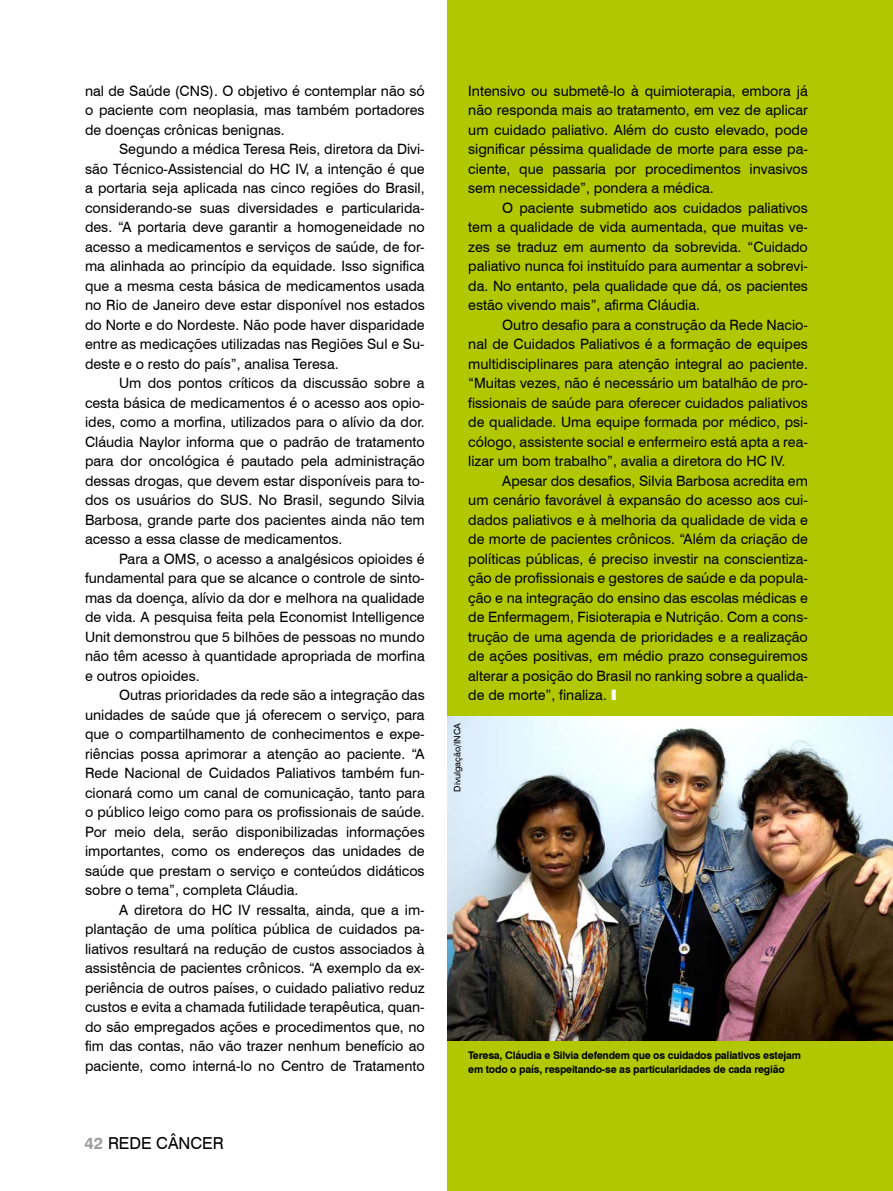
<style>
.page{position:relative;width:893px;height:1191px;background:#fff}
.page>*{position:absolute;margin:0;border:0;box-sizing:border-box;transform-origin:0 0}
.t1{font:16.5px "Swiss 721 BT";color:#000}
.t2{font:14.25px/19.5px "Swiss 721 BT";color:#000;text-align:justify}
.t3{font:700 10.5px/13.5px "Swiss 721 BT";letter-spacing:-.02em;color:#000}
.t4{font:9px "Swiss 721 BT";color:#000}
.s1{font-weight:700;color:#9c9d9f}
.s2{font-weight:900;font-stretch:expanded;color:#fff}
</style>
<div class="page">
<div style="left:447px;top:0;width:446px;height:1191px;background:#b1c800"></div>
<img style="left:447px;top:716px;width:446px;height:324px">
<p class="t2" style="left:85px;top:81px;width:341px">nal de Saúde (CN S). O objetivo é contemplar não só o paciente com neoplasia, mas também portadores de doenças crônicas benignas.</p>
<p class="t2" style="left:85px;top:139px;width:341px;text-indent:34px">Segundo a médica Teresa Reis, diretora da Divi&shy;são Técnico-Assistencial do HC IV, a intenção é que a portaria seja aplicada nas cinco regiões do Brasil, considerando-se suas diversidades e particularida&shy;des. “A portaria deve garantir a homogeneidade no acesso a medicamentos e serviços de saúde, de for&shy;ma alinhada ao princípio da equidade. Isso significa que a mesma cesta básica de medicamentos usada no Rio de Janeiro deve estar disponível nos estados do Norte e do Nordeste. Não pode haver disparidade entre as medicações utilizadas nas Regiões Sul e Su&shy;deste e o resto do país”, analisa Teresa.</p>
<p class="t2" style="left:85px;top:373px;width:341px;text-indent:34px">Um dos pontos críticos da discussão sobre a cesta básica de medicamentos é o acesso aos opio&shy;ides, como a morfina, utilizados para o alívio da dor.<br>Cláudia Naylor informa que o padrão de tratamento para dor oncológica é pautado pela administração dessas drogas, que devem estar disponíveis para to&shy;dos os usuários do SUS. No Brasil, segundo Silvia Barbosa, grande parte dos pacientes ainda não tem acesso a essa classe de medicamentos.</p>
<p class="t2" style="left:85px;top:549px;width:341px;text-indent:34px">Para a OMS, o acesso a analgésicos opioides é fundamental para que se alcance o controle de sinto&shy;mas da doença, alívio da dor e melhora na qualidade de vida. A pesquisa feita pela Economist Intelligence Unit demonstrou que 5 bilhões de pessoas no mundo não têm acesso à quantidade apropriada de morfina e outros opioides.</p>
<p class="t2" style="left:85px;top:685px;width:341px;text-indent:34px">Outras prioridades da rede são a integração das unidades de saúde que já oferecem o serviço, para que o compartilhamento de conhecimentos e expe&shy;riências possa aprimorar a atenção ao paciente. “A Rede Nacional de Cuidados Paliativos também fun&shy;cionará como um canal de comunicação, tanto para o público leigo como para os profissionais de saúde.<br>Por meio dela, serão disponibilizadas informações importantes, como os endereços das unidades de saúde que prestam o serviço e conteúdos didáticos sobre o tema”, completa Cláudia.</p>
<p class="t2" style="left:85px;top:900px;width:341px;text-indent:34px">A diretora do HC IV ressalta, ainda, que a im&shy;plantação de uma política pública de cuidados pa&shy;liativos resultará na redução de custos associados à assistência de pacientes crônicos. “A exemplo da ex&shy;periência de outros países, o cuidado paliativo reduz custos e evita a chamada futilidade terapêutica, quan&shy;do são empregados ações e procedimentos que, no fim das contas, não vão trazer nenhum benefício ao paciente, como interná-lo no Centro de Tratamento</p>
<p class="t1" style="left:85px;top:1133px;width:135px"><span class="s1">42</span> Rede câncer</p>
<p class="t2" style="left:468px;top:81px;width:341px">Intensivo ou submetê-lo à quimioterapia, embora já não responda mais ao tratamento, em vez de aplicar um cuidado paliativo. Além do custo elevado, pode significar péssima qualidade de morte para esse pa&shy;ciente, que passaria por procedimentos invasivos sem necessidade”, pondera a médica.</p>
<p class="t2" style="left:468px;top:198px;width:341px;text-indent:34px">O paciente submetido aos cuidados paliativos tem a qualidade de vida aumentada, que muitas ve&shy;zes se traduz em aumento da sobrevida. “Cuidado paliativo nunca foi instituído para aumentar a sobrevi&shy;da. No entanto, pela qualidade que dá, os pacientes estão vivendo mais”, afirma Cláudia.</p>
<p class="t2" style="left:468px;top:315px;width:341px;text-indent:34px">Outro desafio para a construção da Rede Nacio&shy;nal de Cuidados Paliativos é a formação de equipes multidisciplinares para atenção integral ao paciente. “Muitas vezes, não é necessário um batalhão de pro&shy;fissionais de saúde para oferecer cuidados paliativos de qualidade. Uma equipe formada por médico, psi&shy;cólogo, assistente social e enfermeiro está apta a rea&shy;lizar um bom trabalho”, avalia a diretora do HC IV.</p>
<p class="t2" style="left:468px;top:471px;width:341px;text-indent:34px">Apesar dos desafios, Silvia Barbosa acredita em um cenário favorável à expansão do acesso aos cui&shy;dados paliativos e à melhoria da qualidade de vida e de morte de pacientes crônicos. “Além da criação de políticas públicas, é preciso investir na conscientiza&shy;ção de profissionais e gestores de saúde e da popula&shy;ção e na integração do ensino das escolas médicas e de Enfermagem, Fisioterapia e Nutrição. Com a cons&shy;trução de uma agenda de prioridades e a realização de ações positivas, em médio prazo conseguiremos alterar a posição do Brasil no ranking sobre a qualida&shy;de de morte”, finaliza. <span class="s2">I</span></p>
<p class="t4" style="left:452px;top:791px;width:70px;rotate:-90deg">Divulgação/INCA</p>
<p class="t3" style="left:468px;top:1048px;width:334px">Teresa, Cláudia e Silvia defendem que os cuidados paliativos estejam em todo o país, respeitando-se as particularidades de cada região</p>
</div>
